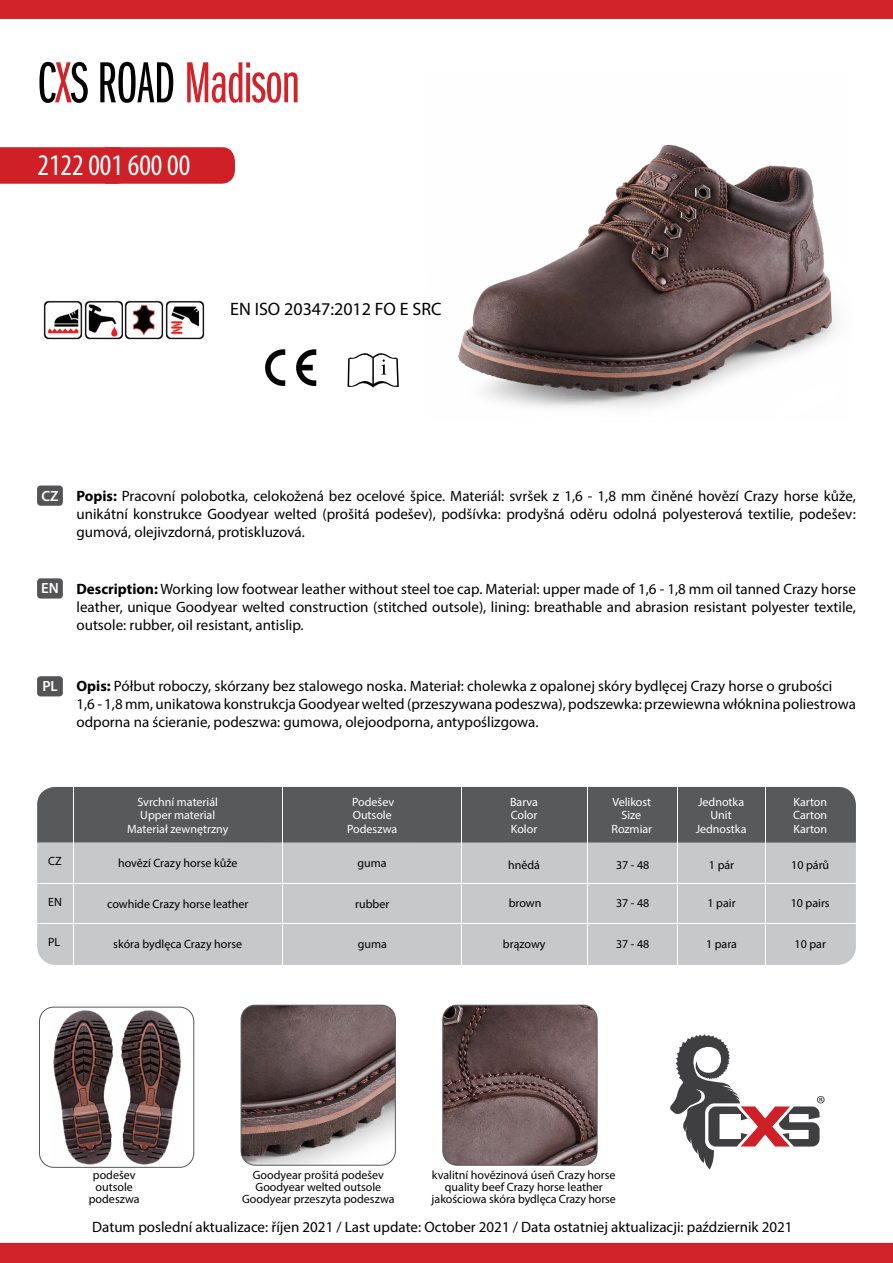
<style>
.page{position:relative;width:893px;height:1263px;background:#fff}
.page>*{position:absolute;margin:0;border:0;box-sizing:border-box;transform-origin:0 0}
.t1{font:60px "Franklin Got Itc DOT Boo Ext Com";letter-spacing:-.01em;color:#d2232a}
.t2{font:condensed 30px "Myriad Pro";color:#fff}
.t3{font:18px "Myriad Pro";color:#000}
.t4{font:15px/18px "Myriad Pro";color:#000;text-align:justify}
.t5{font:600 14.85px "Myriad Pro";color:#fff}
.t6{font:12px/12px "Myriad Pro";color:#000;text-align:center}
.t7{font:12px "Myriad Pro";color:#fff}
.s1{color:#000}
.s2{font-weight:700}
</style>
<div class="page">
<div style="left:0;top:147px;width:235px;height:37px;background:#cf2027"></div>
<img style="left:458px;top:144px;width:378px;height:264px">
<svg style="left:670px;top:1034px;width:155px;height:135px"></svg>
<div style="left:37px;top:485px;width:26px;height:21px;background:#545456;border-radius:3px"></div>
<div style="left:37px;top:578px;width:26px;height:21px;background:#545456;border-radius:3px"></div>
<div style="left:37px;top:676px;width:26px;height:20px;background:#545456;border-radius:3px"></div>
<div style="left:0;top:0;width:893px;height:19px;background:#d2232a"></div>
<div style="left:0;top:1243px;width:893px;height:20px;background:#d2232a"></div>
<svg style="left:348px;top:353px;width:51px;height:34px"></svg>
<svg style="left:265px;top:349px;width:20px;height:37px"></svg>
<svg style="left:296px;top:349px;width:20px;height:37px"></svg>
<img style="left:43px;top:300px;width:162px;height:40px">
<img style="left:241px;top:1005px;width:154px;height:160px">
<div style="left:241px;top:1005px;width:155px;height:161px;border:1px solid #58595b;border-radius:14px"></div>
<img style="left:49px;top:1008px;width:132px;height:157px">
<div style="left:39px;top:1006px;width:155px;height:162px;border:1px solid #58595b;border-radius:14px"></div>
<img style="left:444px;top:1005px;width:152px;height:159px">
<div style="left:442px;top:1005px;width:156px;height:161px;border:1px solid #58595b;border-radius:14px"></div>
<div style="left:37px;top:787px;width:819px;height:178px;background:#c7c8ca;border-radius:18px"></div>
<div style="left:37px;top:787px;width:819px;height:55px;background:#58595b"></div>
<hr style="left:37px;top:923px;width:819px;height:1px;background:#fff">
<hr style="left:37px;top:883px;width:819px;height:1px;background:#fff">
<hr style="left:282px;top:787px;width:1px;height:178px;background:#fff">
<hr style="left:73px;top:787px;width:1px;height:178px;background:#fff">
<hr style="left:461px;top:787px;width:1px;height:178px;background:#fff">
<hr style="left:765px;top:787px;width:1px;height:178px;background:#fff">
<hr style="left:677px;top:787px;width:1px;height:178px;background:#fff">
<hr style="left:587px;top:787px;width:1px;height:178px;background:#fff">
<h1 class="t1" style="left:37px;top:51px;width:264px"><span class="s1">C</span>X<span class="s1">S ROAD</span> Madison</h1>
<h2 class="t2" style="left:38px;top:147px;width:154px">2122 001 600 00</h2>
<p class="t3" style="left:230px;top:298px;width:213px">EN ISO 20347:2012 FO E SRC</p>
<p class="t5" style="left:42px;top:486px;width:19px">CZ</p>
<p class="t5" style="left:41px;top:579px;width:19px">EN</p>
<p class="t4" style="left:77px;top:486px;width:781px"><span class="s2">Popis:</span> Pracovní polobotka, celokožená bez ocelové špice. Materiál: svršek z 1,6 - 1,8 mm činěné hovězí Crazy horse kůže, unikátní konstrukce Goodyear welted (prošitá podešev), podšívka: prodyšná oděru odolná polyesterová textilie, podešev: gumová, olejivzdorná, protiskluzová.</p>
<p class="t4" style="left:77px;top:580px;width:781px"><span class="s2">Description:</span> Working low footwear leather without steel toe cap. Material: upper made of 1,6 - 1,8 mm oil tanned Crazy horse leather, unique Goodyear welted construction (stitched outsole), lining: breathable and abrasion resistant polyester textile, outsole: rubber, oil resistant, antislip.</p>
<p class="t5" style="left:42px;top:677px;width:17px">PL</p>
<p class="t4" style="left:77px;top:677px;width:781px;text-align:left"><span class="s2">Opis:</span> Półbut roboczy, skórzany bez stalowego noska. Materiał: cholewka z opalonej skóry bydlęcej Crazy horse o grubości<br>1,6 - 1,8 mm, unikatowa konstrukcja Goodyear welted (przeszywana podeszwa), podszewka: przewiewna włóknina poliestrowa odporna na ścieranie, podeszwa: gumowa, olejoodporna, antypoślizgowa.</p>
<p class="t7" style="left:137px;top:794px;width:82px">Svrchní materiál</p>
<p class="t7" style="left:140px;top:808px;width:76px">Upper material</p>
<p class="t7" style="left:127px;top:822px;width:103px">Materiał zewnętrzny</p>
<p class="t7" style="left:352px;top:794px;width:43px">Podešev</p>
<p class="t7" style="left:347px;top:821px;width:52px">Podeszwa</p>
<p class="t7" style="left:353px;top:808px;width:41px">Outsole</p>
<p class="t7" style="left:510px;top:794px;width:30px">Barva</p>
<p class="t7" style="left:511px;top:821px;width:28px">Kolor</p>
<p class="t7" style="left:511px;top:808px;width:28px">Color</p>
<p class="t7" style="left:612px;top:794px;width:40px">Velikost</p>
<p class="t7" style="left:611px;top:821px;width:42px">Rozmiar</p>
<p class="t7" style="left:621px;top:808px;width:21px">Size</p>
<p class="t7" style="left:698px;top:794px;width:48px">Jednotka</p>
<p class="t7" style="left:696px;top:821px;width:52px">Jednostka</p>
<p class="t7" style="left:710px;top:808px;width:23px">Unit</p>
<p class="t7" style="left:793px;top:794px;width:35px">Karton</p>
<p class="t7" style="left:793px;top:821px;width:35px">Karton</p>
<p class="t7" style="left:793px;top:808px;width:36px">Carton</p>
<p class="t6" style="left:48px;top:855px;width:15px">CZ</p>
<p class="t6" style="left:358px;top:857px;width:31px">guma</p>
<p class="t6" style="left:355px;top:898px;width:36px">rubber</p>
<p class="t6" style="left:358px;top:938px;width:31px">guma</p>
<p class="t6" style="left:118px;top:857px;width:121px">hovězí Crazy horse kůže</p>
<p class="t6" style="left:107px;top:898px;width:143px">cowhide Crazy horse leather</p>
<p class="t6" style="left:113px;top:938px;width:130px">skóra bydlęca Crazy horse</p>
<p class="t6" style="left:48px;top:896px;width:15px">EN</p>
<p class="t6" style="left:48px;top:936px;width:14px">PL</p>
<p class="t6" style="left:508px;top:859px;width:33px">hnědá</p>
<p class="t6" style="left:616px;top:859px;width:35px">37 - 48</p>
<p class="t6" style="left:709px;top:859px;width:27px">1 pár</p>
<p class="t6" style="left:791px;top:859px;width:40px">10 párů</p>
<p class="t6" style="left:509px;top:897px;width:34px">brown</p>
<p class="t6" style="left:616px;top:897px;width:35px">37 - 48</p>
<p class="t6" style="left:708px;top:897px;width:30px">1 pair</p>
<p class="t6" style="left:791px;top:897px;width:40px">10 pairs</p>
<p class="t6" style="left:503px;top:938px;width:44px">brązowy</p>
<p class="t6" style="left:616px;top:938px;width:35px">37 - 48</p>
<p class="t6" style="left:706px;top:938px;width:32px">1 para</p>
<p class="t6" style="left:794px;top:938px;width:33px">10 par</p>
<p class="t6" style="left:89px;top:1169px;width:52px">podešev outsole podeszwa</p>
<p class="t6" style="left:242px;top:1169px;width:154px">Goodyear prošitá podešev<br>Goodyear welted outsole<br>Goodyear przeszyta podeszwa</p>
<p class="t6" style="left:432px;top:1169px;width:186px">kvalitní hovězinová úseň Crazy horse quality beef Crazy horse leather jakościowa skóra bydlęca Crazy horse</p>
<p class="t4" style="left:92px;top:1218px;width:702px">Datum poslední aktualizace: říjen 2021 / Last update: October 2021 / Data ostatniej aktualizacji: październik 2021</p>
</div>
